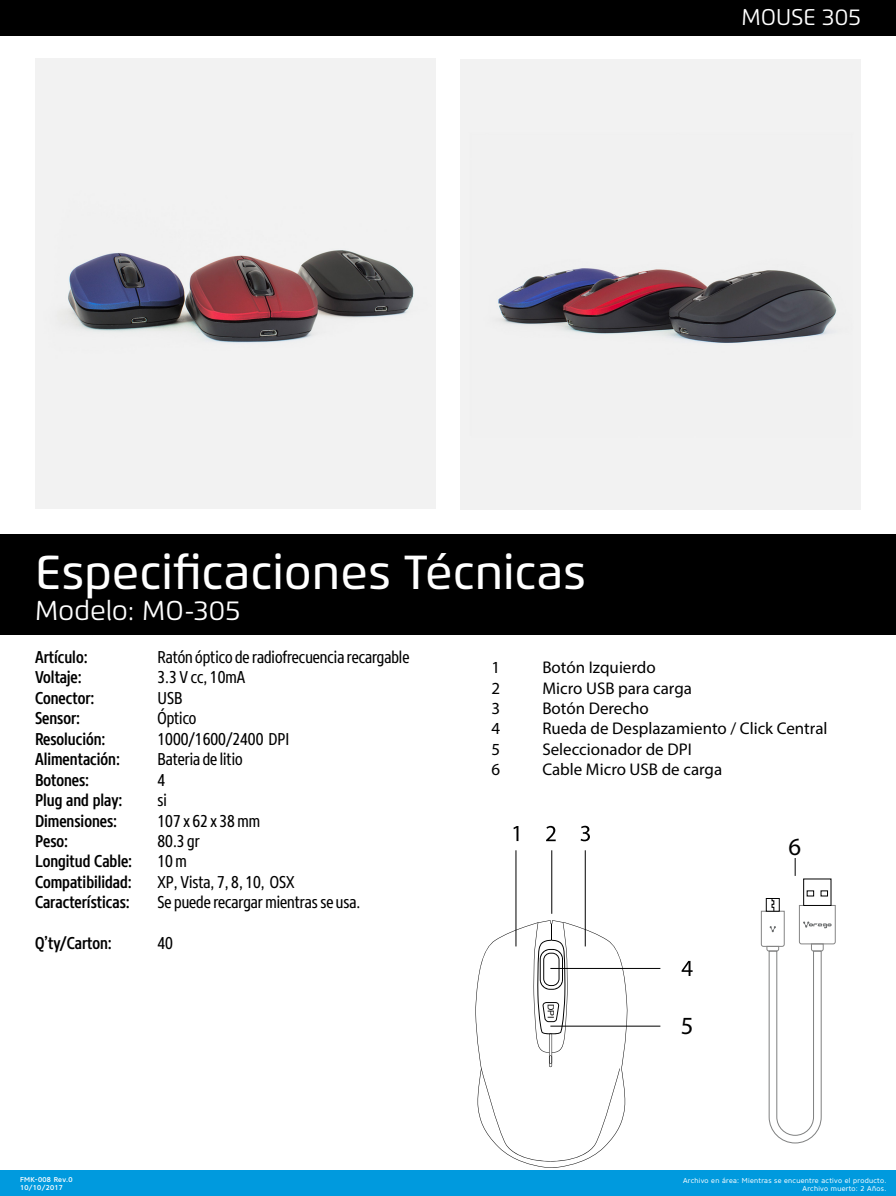
<style>
.page{position:relative;width:896px;height:1196px;background:#fff}
.page>*{position:absolute;margin:0;border:0;box-sizing:border-box;transform-origin:0 0}
.t1{font:500 47.69px "Flexo";color:#fff}
.t2{font:27.21px "Flexo";color:#fff}
.t3{font:24.76px "Myriad Pro";color:#000}
.t4{font:22.75px "Flexo";color:#fff}
.t5{font:500 17.06px "Core Sans N57 Cn";color:#000}
.t6{font:17.06px "Core Sans N47 Cn";color:#000}
.t7{font:17.06px "Core Sans N47 Cn";letter-spacing:.075em;color:#000}
.t8{font:16.97px "Myriad Pro";color:#000}
.t9{font:8.75px "Arial Unicode MS";color:#000}
.t10{font:7px/7.9px "Core Sans N45";letter-spacing:.04em;color:#fff;text-align:right}
.t11{font:500 7px/7.9px "Core Sans N55";letter-spacing:.04em;color:#fff}
</style>
<div class="page">
<div style="left:0;top:1170px;width:896px;height:25px;background:#009ade"></div>
<div style="left:0;top:534px;width:896px;height:100px;background:#000"></div>
<div style="left:0;top:0;width:896px;height:35px;background:#000"></div>
<img style="left:35px;top:59px;width:401px;height:449px">
<img style="left:460px;top:59px;width:401px;height:450px">
<hr style="left:550px;top:1025px;width:110px;height:1px;background:#000">
<hr style="left:550px;top:968px;width:110px;height:1px;background:#000">
<hr style="left:516px;top:850px;width:1px;height:96px;background:#000">
<hr style="left:585px;top:850px;width:1px;height:96px;background:#000">
<hr style="left:552px;top:850px;width:1px;height:63px;background:#000">
<svg style="left:513px;top:826px;width:5px;height:15px"></svg>
<svg style="left:546px;top:825px;width:10px;height:16px"></svg>
<svg style="left:581px;top:825px;width:9px;height:16px"></svg>
<svg style="left:682px;top:960px;width:11px;height:15px"></svg>
<svg style="left:475px;top:920px;width:152px;height:247px"></svg>
<svg style="left:761px;top:890px;width:74px;height:252px"></svg>
<svg style="left:795px;top:858px;width:1px;height:17px"></svg>
<h3 class="t4" style="left:741px;top:3px;width:121px">MOUSE 305</h3>
<h1 class="t1" style="left:35px;top:543px;width:553px">Especificaciones Técnicas</h1>
<h2 class="t2" style="left:35px;top:594px;width:207px">Modelo: MO-305</h2>
<p class="t5" style="left:35px;top:646px;width:54px">Artículo:</p>
<p class="t6" style="left:158px;top:646px;width:253px">Ratón óptico de radiofrecuencia recargable</p>
<p class="t5" style="left:35px;top:666px;width:48px">Voltaje:</p>
<p class="t6" style="left:158px;top:667px;width:89px">3.3 V cc, 10mA</p>
<p class="t5" style="left:35px;top:686px;width:61px">Conector:</p>
<p class="t6" style="left:158px;top:687px;width:27px">USB</p>
<p class="t5" style="left:35px;top:707px;width:47px">Sensor:</p>
<p class="t6" style="left:157px;top:707px;width:40px">Óptico</p>
<p class="t5" style="left:35px;top:727px;width:72px">Resolución:</p>
<p class="t6" style="left:157px;top:728px;width:133px">1000/1600/2400 DPI</p>
<p class="t5" style="left:35px;top:748px;width:86px">Alimentación:</p>
<p class="t6" style="left:158px;top:748px;width:87px">Bateria de litio</p>
<p class="t5" style="left:35px;top:768px;width:56px">Botones:</p>
<p class="t6" style="left:158px;top:769px;width:9px">4</p>
<p class="t5" style="left:35px;top:789px;width:89px">Plug and play:</p>
<p class="t6" style="left:158px;top:789px;width:11px">si</p>
<p class="t5" style="left:35px;top:809px;width:84px">Dimensiones:</p>
<p class="t7" style="left:158px;top:810px;width:104px">107x62x38mm</p>
<p class="t5" style="left:35px;top:829px;width:35px">Peso:</p>
<p class="t6" style="left:158px;top:830px;width:44px">80.3 gr</p>
<p class="t5" style="left:35px;top:850px;width:99px">Longitud Cable:</p>
<p class="t6" style="left:158px;top:851px;width:31px">10m</p>
<p class="t5" style="left:35px;top:870px;width:98px">Compatibilidad:</p>
<p class="t6" style="left:158px;top:871px;width:139px">XP, Vista, 7, 8, 10, OSX</p>
<p class="t5" style="left:35px;top:891px;width:96px">Características:</p>
<p class="t6" style="left:158px;top:891px;width:205px">Se puede recargarmientrasse usa.</p>
<p class="t5" style="left:35px;top:932px;width:78px">Q’ty/Carton:</p>
<p class="t6" style="left:158px;top:932px;width:17px">40</p>
<p class="t11" style="left:20px;top:1175px;width:54px">FMK-008 Rev.0<br>10/10/2017</p>
<p class="t8" style="left:491px;top:657px;width:10px">1</p>
<p class="t8" style="left:542px;top:657px;width:115px">Botón Izquierdo</p>
<p class="t8" style="left:491px;top:677px;width:10px">2</p>
<p class="t8" style="left:542px;top:677px;width:151px">Micro USB para carga</p>
<p class="t8" style="left:491px;top:697px;width:10px">3</p>
<p class="t8" style="left:542px;top:697px;width:108px">Botón Derecho</p>
<p class="t8" style="left:491px;top:718px;width:10px">4</p>
<p class="t8" style="left:542px;top:718px;width:287px">Rueda de Desplazamiento / Click Central</p>
<p class="t8" style="left:491px;top:738px;width:10px">5</p>
<p class="t8" style="left:542px;top:738px;width:151px">Seleccionador de DPI</p>
<p class="t8" style="left:491px;top:758px;width:10px">6</p>
<p class="t8" style="left:542px;top:758px;width:181px">Cable Micro USB de carga</p>
<p class="t9" style="left:557px;top:1003px;width:16px;rotate:90deg">DPI</p>
<h3 class="t3" style="left:681px;top:1009px;width:14px">5</h3>
<h3 class="t3" style="left:789px;top:831px;width:14px">6</h3>
<p class="t10" style="left:683px;top:1176px;width:205px">Archivo en área: Mientras se encuentre activo el producto.<br>Archivo muerto: 2 Años.</p>
</div>
